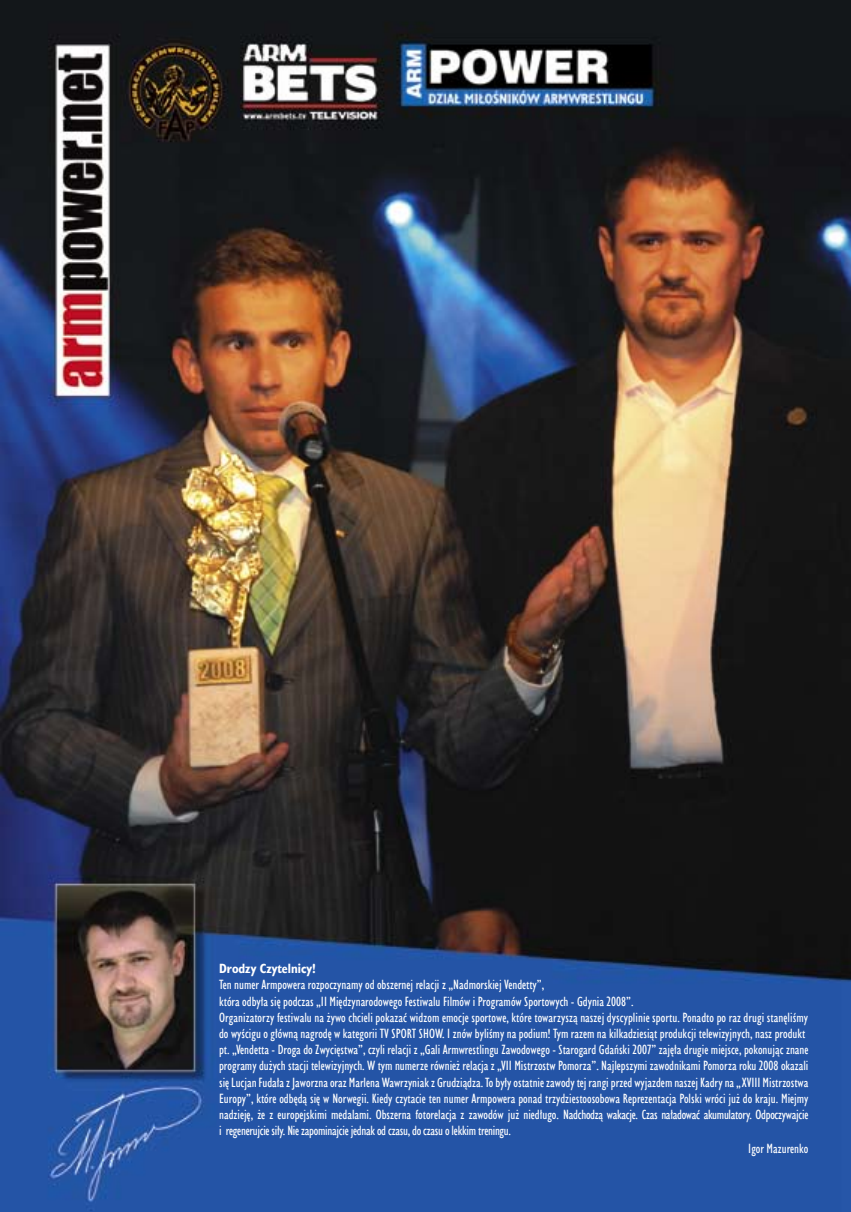
<style>
.page{position:relative;width:851px;height:1212px;background:#fff}
.page>*{position:absolute;margin:0;border:0;box-sizing:border-box;transform-origin:0 0}
.t1{font:13.5px "Humanst 521 Cn EU";color:#fff}
.t2{font:13.5px "Humanst 521 Cn EU";letter-spacing:-.02em;color:#fff}
.t3{font:700 13.5px "Humanst 521 Cn EU";color:#fff}
</style>
<div class="page">
<img style="left:0;top:0;width:850px;height:1212px">
<p class="t3" style="left:219px;top:960px;width:98px">Drodzy Czytelnicy!</p>
<p class="t1" style="left:219px;top:977px;width:326px">Ten numer Armpowera rozpoczynamy od obszernej relacji z „Nadmorskiej Vendetty”,</p>
<p class="t1" style="left:219px;top:993px;width:416px">która odbyła się podczas „II Międzynarodowego Festiwalu Filmów i Programów Sportowych - Gdynia 2008”.</p>
<p class="t1" style="left:219px;top:1009px;width:590px">Organizatorzy festiwalu na żywo chcieli pokazać widzom emocje sportowe, które towarzyszą naszej dyscyplinie sportu. Ponadto po raz drugi stanęliśmy</p>
<p class="t1" style="left:219px;top:1026px;width:587px">do wyścigu o główną nagrodę w kategorii TV SPORT SHOW. I znów byliśmy na podium! Tym razem na kilkadziesiąt produkcji telewizyjnych, nasz produkt</p>
<p class="t1" style="left:219px;top:1042px;width:590px">pt. „Vendetta - Droga do Zwycięstwa”, czyli relacji z „Gali Armwrestlingu Zawodowego - Starogard Gdański 2007” zajęła drugie miejsce, pokonując znane</p>
<p class="t1" style="left:219px;top:1058px;width:590px">programy dużych stacji telewizyjnych. W tym numerze również relacja z „VII Mistrzostw Pomorza”. Najlepszymi zawodnikami Pomorza roku 2008 okazali</p>
<p class="t1" style="left:219px;top:1074px;width:590px">się Lucjan Fudała z Jaworzna oraz Marlena Wawrzyniak z Grudziądza. To były ostatnie zawody tej rangi przed wyjazdem naszej Kadry na „XVIII Mistrzostwa</p>
<p class="t1" style="left:219px;top:1090px;width:590px">Europy”, które odbędą się w Norwegii. Kiedy czytacie ten numer Armpowera ponad trzydziestoosobowa Reprezentacja Polski wróci już do kraju. Miejmy</p>
<p class="t1" style="left:219px;top:1107px;width:590px">nadzieję, że z europejskimi medalami. Obszerna fotorelacja z zawodów już niedługo. Nadchodzą wakacje. Czas naładować akumulatory. Odpoczywajcie</p>
<p class="t2" style="left:219px;top:1123px;width:293px">i regenerujcie siły. Nie zapominajcie jednak od czasu, do czasu o lekkim treningu.</p>
<p class="t1" style="left:748px;top:1140px;width:62px">Igor Mazurenko</p>
</div>
